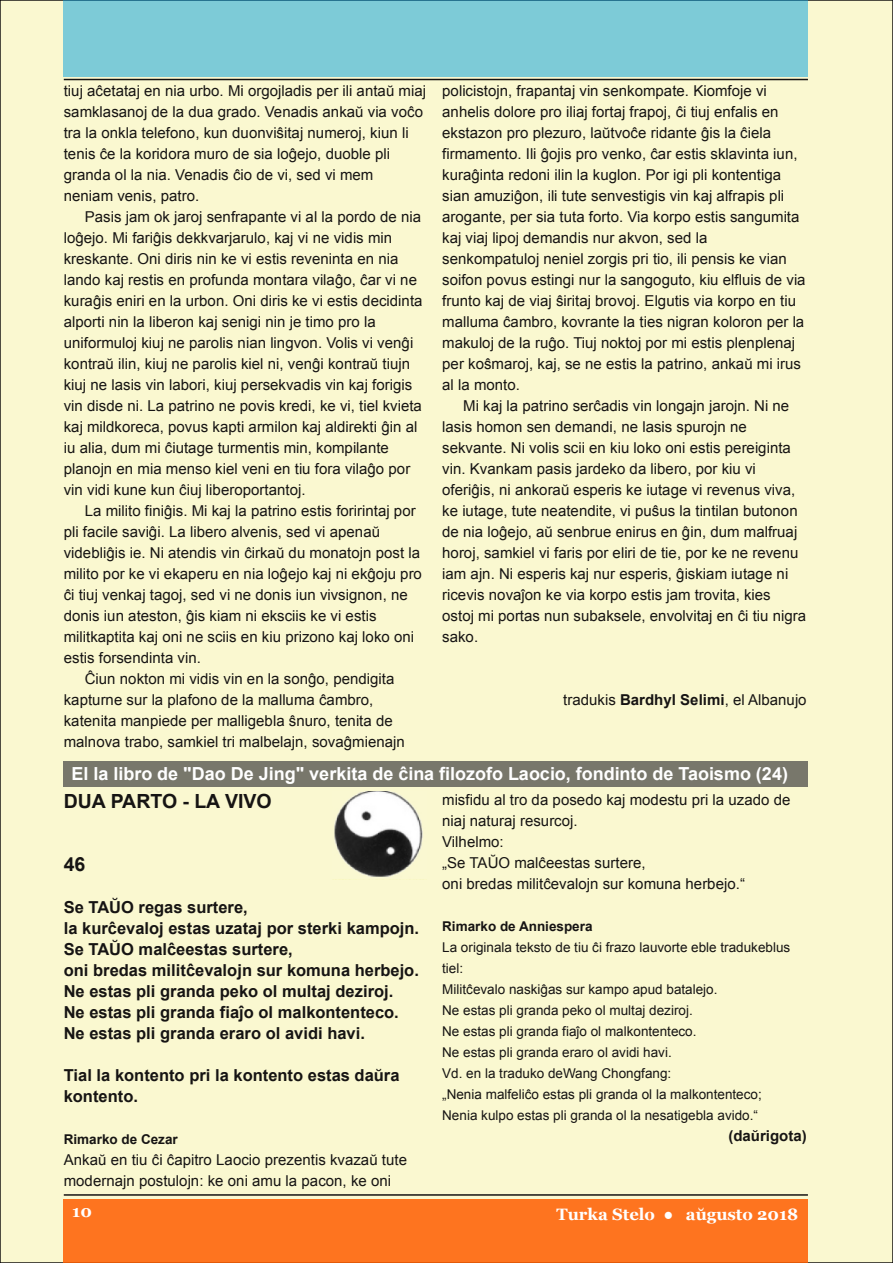
<style>
.page{position:relative;width:893px;height:1263px;background:#faf8d0}
.page>*{position:absolute;margin:0;border:0;box-sizing:border-box;transform-origin:0 0}
.t1{font:700 19.5px "Arial";color:#161413}
.t2{font:700 18px "Arial";color:#fff}
.t3{font:700 16.5px/21px "Arial";color:#161413}
.t4{font:700 16.5px "Georgia";color:#fff}
.t5{font:15px/21px "Arial";letter-spacing:.005em;color:#161413}
.t6{font:700 15px "Arial";color:#161413}
.t7{font:13.5px/21px "Arial";color:#161413}
.t8{font:700 13.5px "Arial";color:#161413}
.s1{font-weight:700}
</style>
<div class="page">
<div style="left:64px;top:1199px;width:744px;height:64px;background:#fe741f"></div>
<hr style="left:64px;top:1194px;width:744px;height:2px;background:#161413">
<div style="left:64px;top:0;width:744px;height:77px;background:#7dcbd7"></div>
<hr style="left:64px;top:79px;width:744px;height:1px;background:#161413">
<div style="left:64px;top:761px;width:744px;height:26px;background:#78776b"></div>
<img style="left:334px;top:791px;width:89px;height:86px">
<p class="t5" style="left:64px;top:80px;width:364px">tiuj aĉetataj en nia urbo. Mi orgojladis per ili antaŭ miaj samklasanoj de la dua grado. Venadis ankaŭ via voĉo tra la onkla telefono, kun duonviŝitaj numeroj, kiun li tenis ĉe la koridora muro de sia loĝejo, duoble pli granda ol la nia. Venadis ĉio de vi, sed vi mem neniam venis, patro.</p>
<p class="t5" style="left:64px;top:206px;width:360px;text-indent:21px">Pasis jam ok jaroj senfrapante vi al la pordo de nia loĝejo. Mi fariĝis dekkvarjarulo, kaj vi ne vidis min kreskante. Oni diris nin ke vi estis reveninta en nia lando kaj restis en profunda montara vilaĝo, ĉar vi ne kuraĝis eniri en la urbon. Oni diris ke vi estis decidinta alporti nin la liberon kaj senigi nin je timo pro la uniformuloj kiuj ne parolis nian lingvon. Volis vi venĝi kontraŭ ilin, kiuj ne parolis kiel ni, venĝi kontraŭ tiujn kiuj ne lasis vin labori, kiuj persekvadis vin kaj forigis vin disde ni. La patrino ne povis kredi, ke vi, tiel kvieta kaj mildkoreca, povus kapti armilon kaj aldirekti ĝin al iu alia, dum mi ĉiutage turmentis min, kompilante planojn en mia menso kiel veni en tiu fora vilaĝo por vin vidi kune kun ĉiuj liberoportantoj.</p>
<p class="t5" style="left:85px;top:500px;width:332px">La milito finiĝis. Mi kaj la patrino estis foririntaj por</p>
<p class="t5" style="left:64px;top:521px;width:318px">pli facile saviĝi. La libero alvenis, sed vi apenaŭ</p>
<p class="t5" style="left:64px;top:542px;width:358px">videbliĝis ie. Ni atendis vin ĉirkaŭ du monatojn post la</p>
<p class="t5" style="left:64px;top:563px;width:360px">milito por ke vi ekaperu en nia loĝejo kaj ni ekĝoju pro</p>
<p class="t5" style="left:64px;top:584px;width:346px">ĉi tiuj venkaj tagoj, sed vi ne donis iun vivsignon, ne</p>
<p class="t5" style="left:64px;top:605px;width:314px">donis iun ateston, ĝis kiam ni eksciis ke vi estis</p>
<p class="t5" style="left:64px;top:626px;width:352px">militkaptita kaj oni ne sciis en kiu prizono kaj loko oni</p>
<p class="t5" style="left:64px;top:647px;width:139px">estis forsendinta vin.</p>
<p class="t5" style="left:85px;top:668px;width:311px">Ĉiun nokton mi vidis vin en la sonĝo, pendigita</p>
<p class="t5" style="left:64px;top:689px;width:311px">kapturne sur la plafono de la malluma ĉambro,</p>
<p class="t5" style="left:64px;top:710px;width:331px">katenita manpiede per malligebla ŝnuro, tenita de</p>
<p class="t5" style="left:64px;top:731px;width:343px">malnova trabo, samkiel tri malbelajn, sovaĝmienajn</p>
<p class="t5" style="left:442px;top:80px;width:365px">policistojn, frapantaj vin senkompate. Kiomfoje vi anhelis dolore pro iliaj fortaj frapoj, ĉi tiuj enfalis en ekstazon pro plezuro, laŭtvoĉe ridante ĝis la ĉiela firmamento. Ili ĝojis pro venko, ĉar estis sklavinta iun, kuraĝinta redoni ilin la kuglon. Por igi pli kontentiga sian amuziĝon, ili tute senvestigis vin kaj alfrapis pli arogante, per sia tuta forto. Via korpo estis sangumita kaj viaj lipoj demandis nur akvon, sed la senkompatuloj neniel zorgis pri tio, ili pensis ke vian soifon povus estingi nur la sangoguto, kiu elfluis de via frunto kaj de viaj ŝiritaj brovoj. Elgutis via korpo en tiu malluma ĉambro, kovrante la ties nigran koloron per la makuloj de la ruĝo. Tiuj noktoj por mi estis plenplenaj per koŝmaroj, kaj, se ne estis la patrino, ankaŭ mi irus al la monto.</p>
<p class="t5" style="left:442px;top:395px;width:365px;text-indent:21px">Mi kaj la patrino serĉadis vin longajn jarojn. Ni ne lasis homon sen demandi, ne lasis spurojn ne sekvante. Ni volis scii en kiu loko oni estis pereiginta vin. Kvankam pasis jardeko da libero, por kiu vi oferiĝis, ni ankoraŭ esperis ke iutage vi revenus viva, ke iutage, tute neatendite, vi puŝus la tintilan butonon de nia loĝejo, aŭ senbrue enirus en ĝin, dum malfruaj horoj, samkiel vi faris por eliri de tie, por ke ne revenu iam ajn. Ni esperis kaj nur esperis, ĝiskiam iutage ni ricevis novaĵon ke via korpo estis jam trovita, kies ostoj mi portas nun subaksele, envolvitaj en ĉi tiu nigra sako.</p>
<p class="t5" style="left:563px;top:689px;width:245px">tradukis <span class="s1">Bardhyl Selimi</span>, el Albanujo</p>
<p class="t2" style="left:72px;top:763px;width:718px">El la libro de "Dao De Jing" verkita de ĉina filozofo Laocio, fondinto de Taoismo (24)</p>
<h1 class="t1" style="left:64px;top:790px;width:209px">DUA PARTO - LA VIVO</h1>
<p class="t5" style="left:442px;top:789px;width:350px">misfidu al tro da posedo kaj modestu pri la uzado de niaj naturaj resurcoj.<br>Vilhelmo:<br>„Se TAŬO malĉeestas surtere,<br>oni bredas militĉevalojn sur komuna herbejo.“</p>
<p class="t8" style="left:442px;top:918px;width:152px">Rimarko de Anniespera</p>
<p class="t7" style="left:442px;top:936px;width:349px">La originala teksto de tiu ĉi frazo lauvorte eble tradukeblus tiel:<br>Militĉevalo naskiĝas sur kampo apud batalejo.<br>Ne estas pli granda peko ol multaj deziroj.<br>Ne estas pli granda fiaĵo ol malkontenteco.<br>Ne estas pli granda eraro ol avidi havi.<br>Vd. en la traduko deWang Chongfang:<br>„Nenia malfeliĉo estas pli granda ol la malkontenteco; Nenia kulpo estas pli granda ol la nesatigebla avido.“</p>
<p class="t6" style="left:728px;top:1127px;width:80px">(daŭrigota)</p>
<h1 class="t1" style="left:64px;top:853px;width:23px">46</h1>
<p class="t3" style="left:64px;top:897px;width:357px">Se TAŬO regas surtere,<br>la kurĉevaloj estas uzataj por sterki kampojn.<br>Se TAŬO malĉeestas surtere,<br>oni bredas militĉevalojn sur komuna herbejo.<br>Ne estas pli granda peko ol multaj deziroj.<br>Ne estas pli granda fiaĵo ol malkontenteco.<br>Ne estas pli granda eraro ol avidi havi.</p>
<p class="t3" style="left:64px;top:1065px;width:337px">Tial la kontento pri la kontento estas daŭra kontento.</p>
<p class="t8" style="left:64px;top:1132px;width:116px">Rimarko de Cezar</p>
<p class="t5" style="left:64px;top:1149px;width:345px">Ankaŭ en tiu ĉi ĉapitro Laocio prezentis kvazaŭ tute modernajn postulojn: ke oni amu la pacon, ke oni</p>
<p class="t4" style="left:72px;top:1201px;width:21px">10</p>
<p class="t4" style="left:557px;top:1204px;width:243px">Turka Stelo ● aŭgusto 2018</p>
</div>
